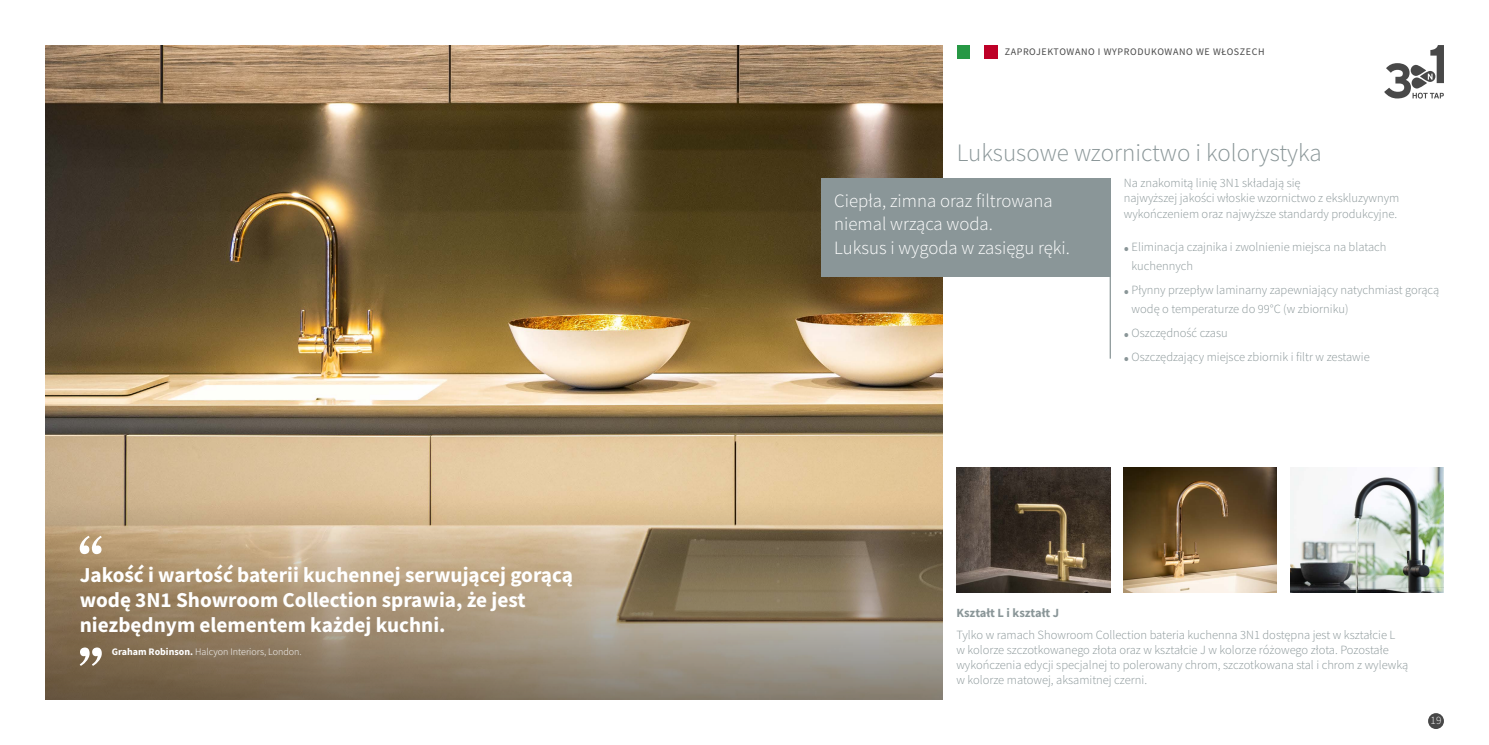
<style>
.page{position:relative;width:1489px;height:745px;background:#fff}
.page>*{position:absolute;margin:0;border:0;box-sizing:border-box;transform-origin:0 0}
.t1{font:300 25px "Source Sans Pro";color:#8a9698}
.t2{font:700 21.25px/25px "Source Sans Pro";color:#fff}
.t3{font:300 18.75px/23.8px "Source Sans Pro";color:#fff}
.t4{font:300 12.5px/15px "Source Sans Pro";color:#8a9698}
.t5{font:700 12.5px "Source Sans Pro";color:#8a9698}
.t6{font:300 11.25px "Source Sans Pro";color:#fff}
.t7{font:300 10px "Source Sans Pro";color:#fff}
.t8{font:10px "Source Sans Pro";letter-spacing:.06em;color:#484848}
.s1{font-weight:700}
.s2{font-size:18.75px}
</style>
<div class="page">
<img style="left:45px;top:45px;width:897px;height:458px">
<svg style="left:45px;top:503px;width:897px;height:196px;background:#a28f74"></svg>
<svg style="left:80px;top:535px;width:22px;height:18px"></svg>
<svg style="left:80px;top:647px;width:22px;height:18px"></svg>
<div style="left:821px;top:178px;width:289px;height:98px;background:#8a9698"></div>
<svg style="left:1384px;top:45px;width:59px;height:53px"></svg>
<hr style="left:1109px;top:178px;width:1px;height:180px;background:#8a9698">
<div style="left:956px;top:45px;width:14px;height:14px;background:#279845"></div>
<div style="left:983px;top:45px;width:14px;height:14px;background:#be0027"></div>
<img style="left:1123px;top:467px;width:153px;height:125px">
<img style="left:1290px;top:467px;width:153px;height:125px">
<img style="left:956px;top:467px;width:154px;height:125px">
<svg style="left:1427px;top:712px;width:16px;height:16px"></svg>
<h2 class="t2" style="left:80px;top:562px;width:495px">Jakość i wartość baterii kuchennej serwującej gorącą wodę 3N1 Showroom Collection sprawia, że jest niezbędnym elementem każdej kuchni.</h2>
<p class="t7" style="left:112px;top:645px;width:191px"><span class="s1">Graham Robinson.</span> Halcyon Interiors, London.</p>
<p class="t8" style="left:1004px;top:45px;width:261px">ZAPROJEKTOWANO I WYPRODUKOWANO WE WŁOSZECH</p>
<h1 class="t1" style="left:956px;top:137px;width:366px">Luksusowe wzornictwo i kolorystyka</h1>
<h3 class="t3" style="left:834px;top:188px;width:237px">Ciepła, zimna oraz filtrowana niemal wrząca woda.<br>Luksus i wygoda w zasięgu ręki.</h3>
<p class="t4" style="left:1123px;top:176px;width:277px">Na znakomitą linię 3N1 składają się<br>najwyższej jakości włoskie wzornictwo z ekskluzywnym wykończeniem oraz najwyższe standardy produkcyjne.</p>
<p class="t4" style="left:1131px;top:237px;width:256px;line-height:18.8px;text-indent:-8px"><span class="s2">•</span> Eliminacja czajnika i zwolnienie miejsca na blatach kuchennych</p>
<p class="t4" style="left:1131px;top:280px;width:309px;line-height:18.8px;text-indent:-8px"><span class="s2">•</span> Płynny przepływ laminarny zapewniający natychmiast gorącą wodę o temperaturze do 99°C (w zbiorniku)</p>
<p class="t4" style="left:1123px;top:325px;width:105px"><span class="s2">•</span> Oszczędność czasu</p>
<p class="t4" style="left:1123px;top:349px;width:247px"><span class="s2">•</span> Oszczędzający miejsce zbiornik i filtr w zestawie</p>
<p class="t5" style="left:956px;top:603px;width:104px">Kształt L i kształt J</p>
<p class="t4" style="left:956px;top:626px;width:453px">Tylko w ramach Showroom Collection bateria kuchenna 3N1 dostępna jest w kształcie L<br>w kolorze szczotkowanego złota oraz w kształcie J w kolorze różowego złota. Pozostałe wykończenia edycji specjalnej to polerowany chrom, szczotkowana stal i chrom z wylewką w kolorze matowej, aksamitnej czerni.</p>
<p class="t6" style="left:1430px;top:713px;width:12px">19</p>
</div>
